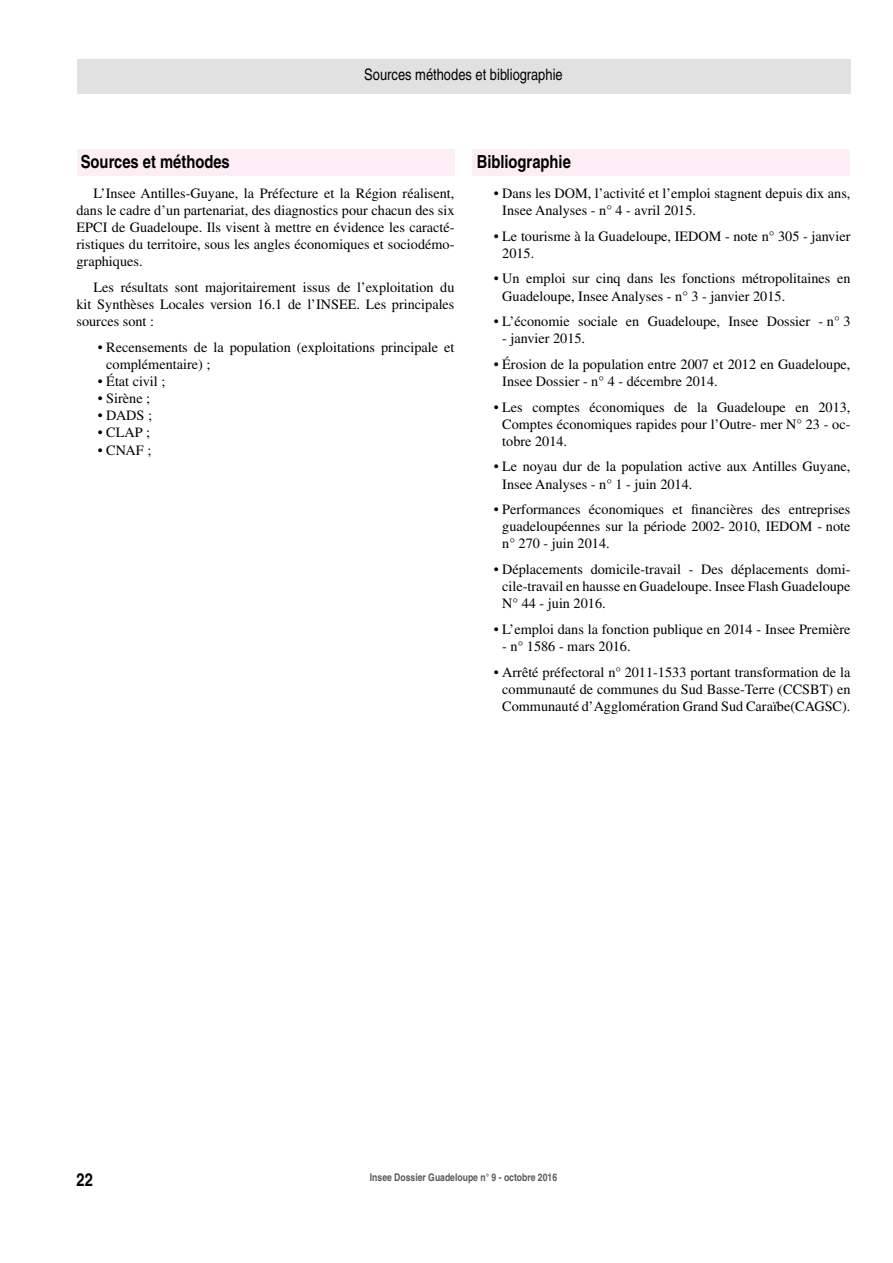
<style>
.page{position:relative;width:893px;height:1263px;background:#fff}
.page>*{position:absolute;margin:0;border:0;box-sizing:border-box;transform-origin:0 0}
.t1{font:700 condensed 18px "Helvetica";color:#000}
.t2{font:condensed 15.75px "Helvetica";color:#000}
.t3{font:14.25px/17.1px "Times";color:#000}
.t4{font:700 condensed 10.5px "Helvetica";color:#58595b}
</style>
<div class="page">
<div style="left:77px;top:60px;width:773px;height:34px;background:#e2e1e1"></div>
<div style="left:77px;top:150px;width:377px;height:26px;background:#fdedf4"></div>
<div style="left:472px;top:150px;width:378px;height:26px;background:#fdedf4"></div>
<p class="t2" style="left:364px;top:66px;width:200px">Sources méthodes et bibliographie</p>
<p class="t1" style="left:81px;top:150px;width:151px">Sources et méthodes</p>
<p class="t1" style="left:477px;top:150px;width:96px">Bibliographie</p>
<p class="t3" style="left:502px;top:185px;width:350px;text-indent:-9px">• Dans les DOM, l’activité et l’emploi stagnent depuis dix ans,<br>Insee Analyses - n° 4 - avril 2015.</p>
<p class="t3" style="left:502px;top:227px;width:350px;text-indent:-9px">• Le tourisme à la Guadeloupe, IEDOM - note n° 305 - janvier<br>2015.</p>
<p class="t3" style="left:502px;top:270px;width:350px;text-indent:-9px">• Un emploi sur cinq dans les fonctions métropolitaines en<br>Guadeloupe, Insee Analyses - n° 3 - janvier 2015.</p>
<p class="t3" style="left:494px;top:313px;width:358px">• L’économie sociale en Guadeloupe, Insee Dossier - n° 3</p>
<p class="t3" style="left:502px;top:330px;width:84px">- janvier 2015.</p>
<p class="t3" style="left:502px;top:355px;width:350px;text-indent:-9px">• Érosion de la population entre 2007 et 2012 en Guadeloupe,<br>Insee Dossier - n° 4 - décembre 2014.</p>
<p class="t3" style="left:502px;top:398px;width:350px;text-align:justify;text-indent:-8px">• Les comptes économiques de la Guadeloupe en 2013, Comptes économiques rapides pour l’Outre- mer N° 23 - oc&shy;tobre 2014.</p>
<p class="t3" style="left:502px;top:458px;width:350px;text-indent:-9px">• Le noyau dur de la population active aux Antilles Guyane,<br>Insee Analyses - n° 1 - juin 2014.</p>
<p class="t3" style="left:502px;top:501px;width:350px;text-align:justify;text-indent:-8px">• Performances économiques et financières des entreprises guadeloupéennes sur la période 2002- 2010, IEDOM - note n° 270 - juin 2014.</p>
<p class="t3" style="left:502px;top:561px;width:350px;text-align:justify;text-indent:-9px">• Déplacements domicile-travail - Des déplacements domi&shy;cile-travail en hausse en Guadeloupe. Insee Flash Guadeloupe N° 44 - juin 2016.</p>
<p class="t3" style="left:494px;top:620px;width:358px">• L’emploi dans la fonction publique en 2014 - Insee Première</p>
<p class="t3" style="left:502px;top:637px;width:130px">- n° 1586 - mars 2016.</p>
<p class="t3" style="left:494px;top:663px;width:358px;text-align:center">• Arrêté préfectoral n° 2011-1533 portant transformation de la communauté de communes du Sud Basse-Terre (CCSBT) en<br>Communauté d’Agglomération Grand Sud Caraïbe(CAGSC).</p>
<p class="t3" style="left:77px;top:185px;width:379px;text-align:justify;text-indent:17px">L’Insee Antilles-Guyane, la Préfecture et la Région réalisent, dans le cadre d’un partenariat, des diagnostics pour chacun des six EPCI de Guadeloupe. Ils visent à mettre en évidence les caracté&shy;ristiques du territoire, sous les angles économiques et sociodémo&shy;graphiques.</p>
<p class="t3" style="left:77px;top:279px;width:379px;text-align:justify;text-indent:17px">Les résultats sont majoritairement issus de l’exploitation du kit Synthèses Locales version 16.1 de l’INSEE. Les principales sources sont :</p>
<p class="t3" style="left:106px;top:338px;width:350px;text-indent:-9px">• Recensements de la population (exploitations principale et complémentaire) ;</p>
<p class="t3" style="left:98px;top:373px;width:69px">• État civil ;</p>
<p class="t3" style="left:98px;top:390px;width:54px">• Sirène ;</p>
<p class="t3" style="left:98px;top:407px;width:56px">• DADS ;</p>
<p class="t3" style="left:98px;top:424px;width:54px">• CLAP ;</p>
<p class="t3" style="left:98px;top:441px;width:55px">• CNAF ;</p>
<p class="t1" style="left:77px;top:1169px;width:18px">22</p>
<p class="t4" style="left:370px;top:1170px;width:189px">Insee Dossier Guadeloupe n° 9 - octobre 2016</p>
</div>
